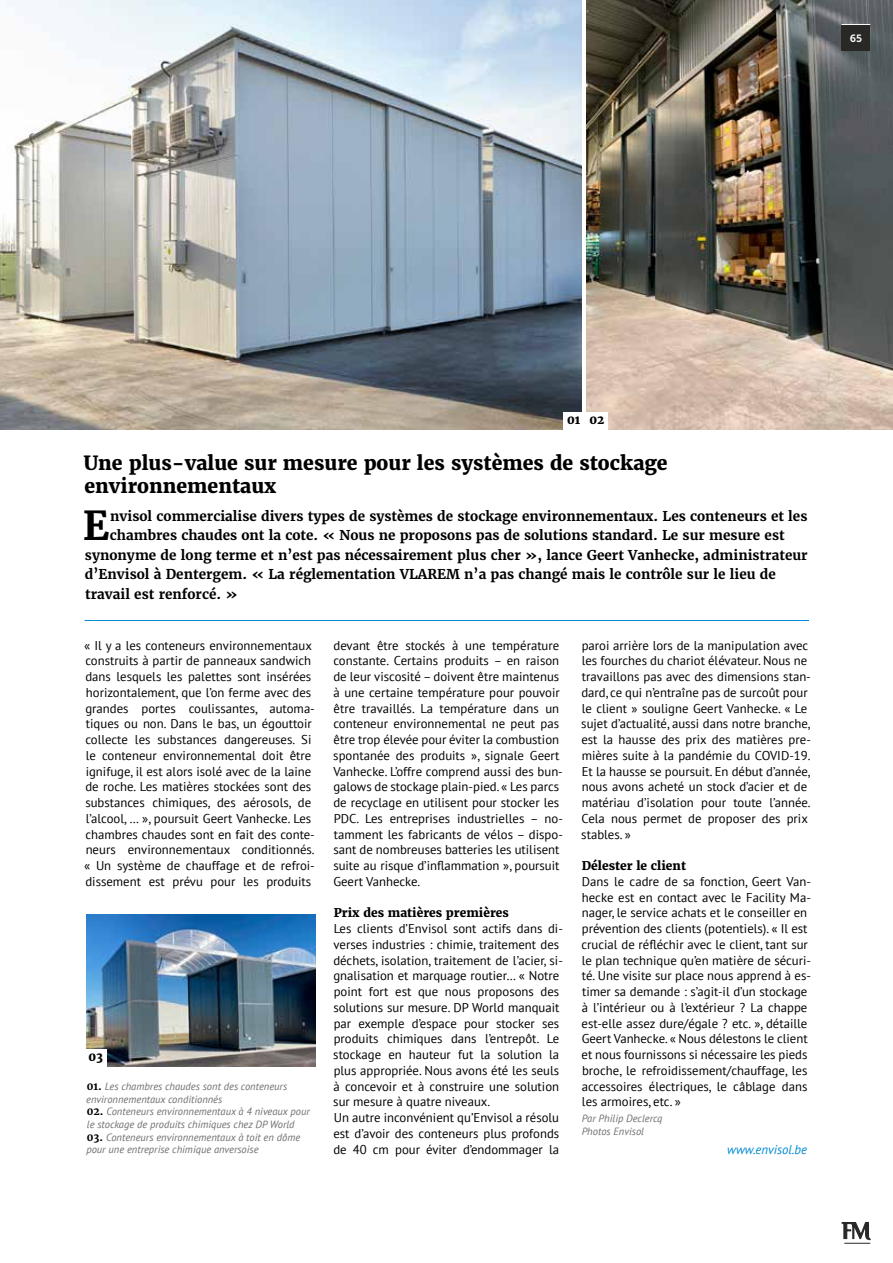
<style>
.page{position:relative;width:893px;height:1263px;background:#fff}
.page>*{position:absolute;margin:0;border:0;box-sizing:border-box;transform-origin:0 0}
.t1{font:700 39.75px "Merriweather";color:#000}
.t2{font:800 19.5px/23.4px "Merriweather";color:#000}
.t3{font:700 13.5px "Merriweather";color:#000}
.t4{font:12.75px/15.8px "PT Sans";color:#000}
.t5{font:italic 12.75px "PT Sans";color:#008bd2}
.t6{font:800 12px "Merriweather";color:#000}
.t7{font:italic 10.5px/12.6px "PT Sans";color:#706f6f}
.t8{font:10.5px "Museo Sans 700";color:#fff}
.s1{font-family:"Merriweather";font-weight:700;font-style:normal;color:#000}
</style>
<div class="page">
<hr style="left:85px;top:620px;width:724px;height:1px;background:#008bd2">
<img style="left:0;top:0;width:581px;height:429px">
<img style="left:587px;top:0;width:306px;height:429px">
<img style="left:86px;top:914px;width:229px;height:153px">
<svg style="left:842px;top:1222px;width:28px;height:22px"></svg>
<div style="left:563px;top:412px;width:21px;height:19px;background:#fff"></div>
<div style="left:586px;top:412px;width:22px;height:19px;background:#fff"></div>
<div style="left:85px;top:1049px;width:21px;height:19px;background:#fff"></div>
<div style="left:841px;top:25px;width:29px;height:25px;background:#282827"></div>
<svg style="left:841px;top:24px;width:29px;height:1px"></svg>
<p class="t8" style="left:850px;top:32px;width:14px">65</p>
<p class="t6" style="left:567px;top:412px;width:39px">01 02</p>
<h2 class="t2" style="left:84px;top:451px;width:586px">Une plus-value sur mesure pour les systèmes de stockage environnementaux</h2>
<h1 class="t1" style="left:83px;top:500px;width:28px">E</h1>
<p class="t3" style="left:110px;top:507px;width:699px">nvisol commercialise divers types de systèmes de stockage environnementaux. Les conteneurs et les</p>
<p class="t3" style="left:110px;top:527px;width:676px">chambres chaudes ont la cote. « Nous ne proposons pas de solutions standard. Le sur mesure est</p>
<p class="t3" style="left:85px;top:546px;width:724px">synonyme de long terme et n’est pas nécessairement plus cher », lance Geert Vanhecke, administrateur</p>
<p class="t3" style="left:85px;top:566px;width:693px">d’Envisol à Dentergem. « La réglementation VLAREM n’a pas changé mais le contrôle sur le lieu de</p>
<p class="t3" style="left:85px;top:585px;width:154px">travail est renforcé. »</p>
<p class="t4" style="left:84px;top:637px;width:232px">« Il y a les conteneurs environnementaux construits à partir de panneaux sandwich dans lesquels les palettes sont insérées horizontalement, que l’on ferme avec des grandes portes coulissantes, automa&shy;tiques ou non. Dans le bas, un égouttoir collecte les substances dangereuses. Si le conteneur environnemental doit être ignifuge, il est alors isolé avec de la laine de roche. Les matières stockées sont des substances chimiques, des aérosols, de l’alcool, … », poursuit Geert Vanhecke. Les chambres chaudes sont en fait des conte&shy;neurs environnementaux conditionnés. « Un système de chauffage et de refroi&shy;dissement est prévu pour les produits</p>
<p class="t4" style="left:333px;top:637px;width:231px">devant être stockés à une température constante. Certains produits – en raison de leur viscosité – doivent être maintenus à une certaine température pour pouvoir être travaillés. La température dans un conteneur environnemental ne peut pas être trop élevée pour éviter la combustion spontanée des produits », signale Geert Vanhecke. L’offre comprend aussi des bun&shy;galows de stockage plain-pied. « Les parcs de recyclage en utilisent pour stocker les PDC. Les entreprises industrielles – no&shy;tamment les fabricants de vélos – dispo&shy;sant de nombreuses batteries les utilisent suite au risque d’inflammation », poursuit Geert Vanhecke.</p>
<p class="t6" style="left:334px;top:905px;width:177px">Prix des matières premières</p>
<p class="t4" style="left:333px;top:920px;width:231px">Les clients d’Envisol sont actifs dans di&shy;verses industries : chimie, traitement des déchets, isolation, traitement de l’acier, si&shy;gnalisation et marquage routier… « Notre point fort est que nous proposons des solutions sur mesure. DP World manquait par exemple d’espace pour stocker ses produits chimiques dans l’entrepôt. Le stockage en hauteur fut la solution la plus appropriée. Nous avons été les seuls à concevoir et à construire une solution sur mesure à quatre niveaux.<br>Un autre inconvénient qu’Envisol a résolu est d’avoir des conteneurs plus profonds de 40 cm pour éviter d’endommager la</p>
<p class="t6" style="left:88px;top:1049px;width:16px">03</p>
<p class="t7" style="left:86px;top:1080px;width:203px"><span class="s1">01.</span> Les chambres chaudes sont des conteneurs environnementaux conditionnés</p>
<p class="t7" style="left:87px;top:1105px;width:224px"><span class="s1">02.</span> Conteneurs environnementaux à 4 niveaux pour le stockage de produits chimiques chez DP World</p>
<p class="t7" style="left:86px;top:1130px;width:215px"><span class="s1">03.</span> Conteneurs environnementaux à toit en dôme pour une entreprise chimique anversoise</p>
<p class="t4" style="left:581px;top:637px;width:231px">paroi arrière lors de la manipulation avec les fourches du chariot élévateur. Nous ne travaillons pas avec des dimensions stan&shy;dard, ce qui n’entraîne pas de surcoût pour le client » souligne Geert Vanhecke. « Le sujet d’actualité, aussi dans notre branche, est la hausse des prix des matières pre&shy;mières suite à la pandémie du COVID-19.<br>Et la hausse se poursuit. En début d’année, nous avons acheté un stock d’acier et de matériau d’isolation pour toute l’année.<br>Cela nous permet de proposer des prix stables. »</p>
<p class="t6" style="left:582px;top:858px;width:106px">Délester le client</p>
<p class="t4" style="left:581px;top:873px;width:231px">Dans le cadre de sa fonction, Geert Van&shy;hecke est en contact avec le Facility Ma&shy;nager, le service achats et le conseiller en prévention des clients (potentiels). « Il est crucial de réfléchir avec le client, tant sur le plan technique qu’en matière de sécuri&shy;té. Une visite sur place nous apprend à es&shy;timer sa demande : s’agit-il d’un stockage à l’intérieur ou à l’extérieur ? La chappe est-elle assez dure/égale ? etc. », détaille Geert Vanhecke. « Nous délestons le client et nous fournissons si nécessaire les pieds broche, le refroidissement/chauffage, les accessoires électriques, le câblage dans les armoires, etc. »</p>
<p class="t7" style="left:582px;top:1112px;width:82px">Par Philip Declercq<br>Photos Envisol</p>
<p class="t5" style="left:727px;top:1141px;width:81px">www.envisol.be</p>
</div>
